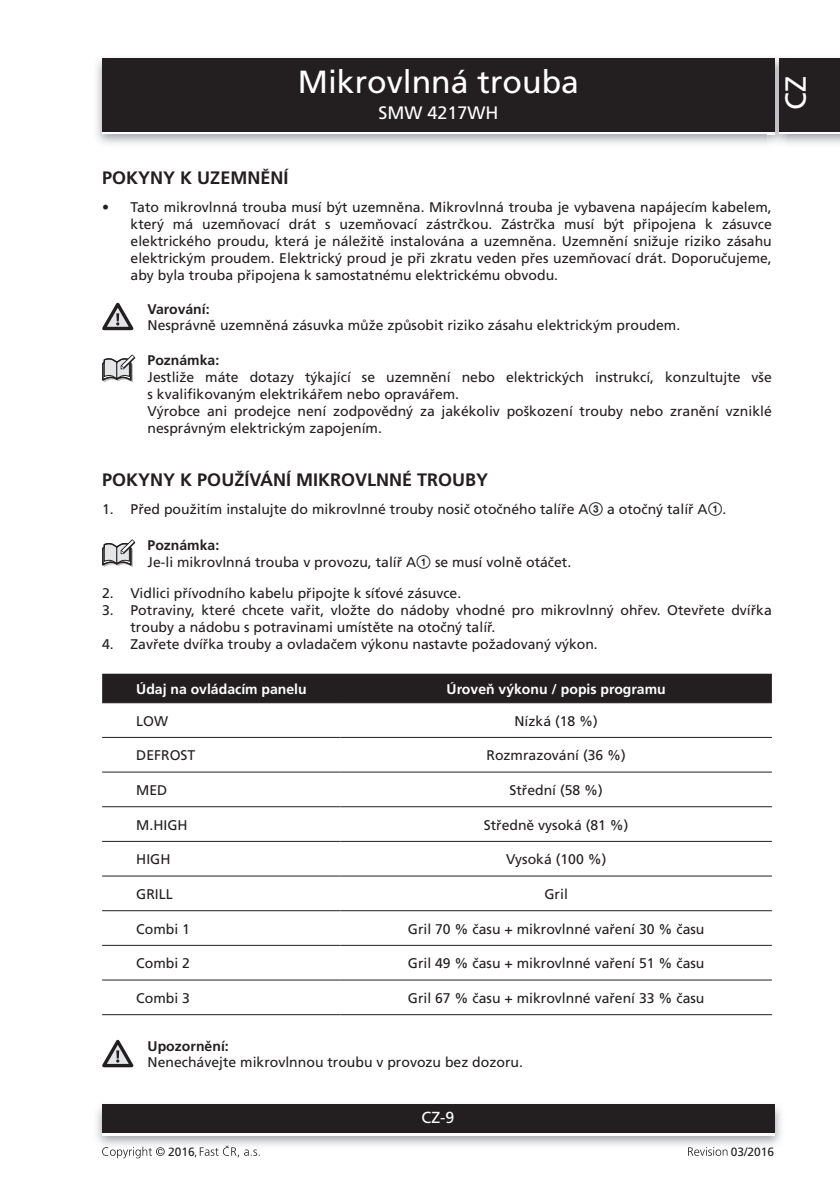
<style>
.page{position:relative;width:840px;height:1191px;background:#fff}
.page>*{position:absolute;margin:0;border:0;box-sizing:border-box;transform-origin:0 0}
.t1{font:32px "Frutiger CE";color:#fff}
.t2{font:29px "Frutiger CE";color:#fff}
.t3{font:700 18px "Frutiger CE";color:#231f20}
.t4{font:18px "Frutiger CE";color:#fff}
.t5{font:16px "Frutiger CE";color:#fff}
.t6{font:14px/16.8px "Frutiger CE";color:#231f20}
.t7{font:700 14px "Frutiger CE";color:#fff}
.t8{font:700 14px "Frutiger CE";color:#231f20}
.t9{font:12px "Frutiger CE";color:#231f20}
.s1{font-family:"Zz 3"}
.s2{font-weight:700}
</style>
<div class="page">
<div style="left:102px;top:61px;width:672px;height:73px;background:linear-gradient(to right,#231f20,#231f20)"></div>
<div style="left:102px;top:58px;width:672px;height:73px;background:#231f20"></div>
<img style="left:96px;top:1104px;width:685px;height:42px">
<div style="left:102px;top:1107px;width:672px;height:28px;background:linear-gradient(to right,#fff,#fff)"></div>
<div style="left:102px;top:1104px;width:672px;height:28px;background:#231f20"></div>
<img style="left:767px;top:56px;width:18px;height:90px">
<svg style="left:767px;top:131px;width:7px;height:3px"></svg>
<img style="left:767px;top:58px;width:7px;height:3px">
<img style="left:767px;top:61px;width:7px;height:70px">
<div style="left:778px;top:61px;width:61px;height:73px;background:linear-gradient(to right,#231f20,#231f20)"></div>
<div style="left:778px;top:58px;width:61px;height:73px;background:#231f20"></div>
<svg style="left:102px;top:1146px;width:63px;height:12px"></svg>
<svg style="left:195px;top:1145px;width:64px;height:12px"></svg>
<svg style="left:688px;top:1147px;width:39px;height:8px"></svg>
<svg style="left:102px;top:303px;width:31px;height:27px"></svg>
<svg style="left:102px;top:354px;width:33px;height:28px"></svg>
<svg style="left:102px;top:539px;width:33px;height:28px"></svg>
<div style="left:102px;top:673px;width:669px;height:29px;background:#231f20"></div>
<hr style="left:102px;top:702px;width:238px;height:1px;background:#231f20">
<hr style="left:340px;top:702px;width:431px;height:1px;background:#231f20">
<hr style="left:102px;top:737px;width:238px;height:1px;background:#231f20">
<hr style="left:340px;top:737px;width:431px;height:1px;background:#231f20">
<hr style="left:102px;top:771px;width:238px;height:1px;background:#231f20">
<hr style="left:340px;top:771px;width:431px;height:1px;background:#231f20">
<hr style="left:102px;top:806px;width:238px;height:1px;background:#231f20">
<hr style="left:340px;top:806px;width:431px;height:1px;background:#231f20">
<hr style="left:102px;top:841px;width:238px;height:1px;background:#231f20">
<hr style="left:340px;top:841px;width:431px;height:1px;background:#231f20">
<hr style="left:102px;top:875px;width:238px;height:1px;background:#231f20">
<hr style="left:340px;top:875px;width:431px;height:1px;background:#231f20">
<hr style="left:102px;top:910px;width:238px;height:1px;background:#231f20">
<hr style="left:340px;top:910px;width:431px;height:1px;background:#231f20">
<hr style="left:102px;top:945px;width:238px;height:1px;background:#231f20">
<hr style="left:340px;top:945px;width:431px;height:1px;background:#231f20">
<hr style="left:102px;top:979px;width:238px;height:1px;background:#231f20">
<hr style="left:340px;top:979px;width:431px;height:1px;background:#231f20">
<hr style="left:102px;top:1014px;width:238px;height:1px;background:#231f20">
<hr style="left:340px;top:1014px;width:431px;height:1px;background:#231f20">
<svg style="left:102px;top:1039px;width:31px;height:28px"></svg>
<h1 class="t1" style="left:297px;top:65px;width:282px">Mikrovlnná trouba</h1>
<p class="t4" style="left:378px;top:103px;width:122px">SMW 4217WH</p>
<h2 class="t2" style="left:780px;top:110px;width:35px;rotate:-90deg">CZ</h2>
<p class="t3" style="left:102px;top:168px;width:188px">POKYNY K UZEMNĚNÍ</p>
<p class="t6" style="left:130px;top:199px;width:642px;text-align:justify;text-indent:-28px">• Tato mikrovlnná trouba musí být uzemněna. Mikrovlnná trouba je vybavena napájecím kabelem, který má uzemňovací drát s uzemňovací zástrčkou. Zástrčka musí být připojena k zásuvce elektrického proudu, která je náležitě instalována a uzemněna. Uzemnění snižuje riziko zásahu elektrickým proudem. Elektrický proud je při zkratu veden přes uzemňovací drát. Doporučujeme, aby byla trouba připojena k samostatnému elektrickému obvodu.</p>
<p class="t8" style="left:147px;top:301px;width:64px">Varování:</p>
<p class="t6" style="left:147px;top:317px;width:534px">Nesprávně uzemněná zásuvka může způsobit riziko zásahu elektrickým proudem.</p>
<p class="t8" style="left:147px;top:353px;width:73px">Poznámka:</p>
<p class="t6" style="left:147px;top:369px;width:625px">Jestliže máte dotazy týkající se uzemnění nebo elektrických instrukcí, konzultujte vše s kvalifikovaným elektrikářem nebo opravářem.<br>Výrobce ani prodejce není zodpovědný za jakékoliv poškození trouby nebo zranění vzniklé nesprávným elektrickým zapojením.</p>
<p class="t3" style="left:102px;top:470px;width:277px">POKYNY K POUŽÍVÁNÍ MIKROVLNN</p>
<p class="t3" style="left:402px;top:470px;width:88px">É TROUBY</p>
<p class="t6" style="left:102px;top:501px;width:625px">1. Před použitím instalujte do mikrovlnné trouby nosič otočného talíře A<span class="s1">3</span> a otočný talíř A<span class="s1">1</span>.</p>
<p class="t6" style="left:147px;top:537px;width:425px"><span class="s2">Poznámka:<br></span>Je-li mikrovlnná trouba v provozu, talíř A<span class="s1">1</span> se musí volně otáčet.</p>
<p class="t6" style="left:102px;top:585px;width:360px">2. Vidlici přívodního kabelu připojte k síťové zásuvce.</p>
<p class="t6" style="left:130px;top:602px;width:642px;text-indent:-28px">3. Potraviny, které chcete vařit, vložte do nádoby vhodné pro mikrovlnný ohřev. Otevřete dvířka trouby a nádobu s potravinami umístěte na otočný talíř.</p>
<p class="t6" style="left:102px;top:636px;width:497px">4. Zavřete dvířka trouby a ovladačem výkonu nastavte požadovaný výkon.</p>
<p class="t7" style="left:136px;top:681px;width:172px">Údaj na ovládacím panelu</p>
<p class="t7" style="left:446px;top:681px;width:220px">Úroveň výkonu / popis programu</p>
<p class="t6" style="left:136px;top:712px;width:33px">LOW</p>
<p class="t6" style="left:514px;top:712px;width:85px">Nízká (18 %)</p>
<p class="t6" style="left:136px;top:747px;width:61px">DEFROST</p>
<p class="t6" style="left:486px;top:747px;width:141px">Rozmrazování (36 %)</p>
<p class="t6" style="left:136px;top:782px;width:33px">MED</p>
<p class="t6" style="left:509px;top:782px;width:95px">Střední (58 %)</p>
<p class="t6" style="left:136px;top:816px;width:53px">M.HIGH</p>
<p class="t6" style="left:483px;top:816px;width:146px">Středně vysoká (81 %)</p>
<p class="t6" style="left:136px;top:851px;width:36px">HIGH</p>
<p class="t6" style="left:505px;top:851px;width:102px">Vysoká (100 %)</p>
<p class="t6" style="left:136px;top:886px;width:38px">GRILL</p>
<p class="t6" style="left:544px;top:886px;width:25px">Gril</p>
<p class="t6" style="left:136px;top:920px;width:55px">Combi 1</p>
<p class="t6" style="left:407px;top:920px;width:298px">Gril 70 % času + mikrovlnné vaření 30 % času</p>
<p class="t6" style="left:136px;top:955px;width:55px">Combi 2</p>
<p class="t6" style="left:407px;top:955px;width:298px">Gril 49 % času + mikrovlnné vaření 51 % času</p>
<p class="t6" style="left:136px;top:990px;width:55px">Combi 3</p>
<p class="t6" style="left:407px;top:990px;width:298px">Gril 67 % času + mikrovlnné vaření 33 % času</p>
<p class="t8" style="left:147px;top:1038px;width:83px">Upozornění:</p>
<p class="t6" style="left:147px;top:1054px;width:376px">Nenechávejte mikrovlnnou troubu v provozu bez dozoru.</p>
<p class="t5" style="left:421px;top:1109px;width:34px">CZ-9</p>
<p class="t9" style="left:168px;top:1145px;width:28px">2016</p>
<p class="t9" style="left:730px;top:1145px;width:45px">03/2016</p>
</div>
